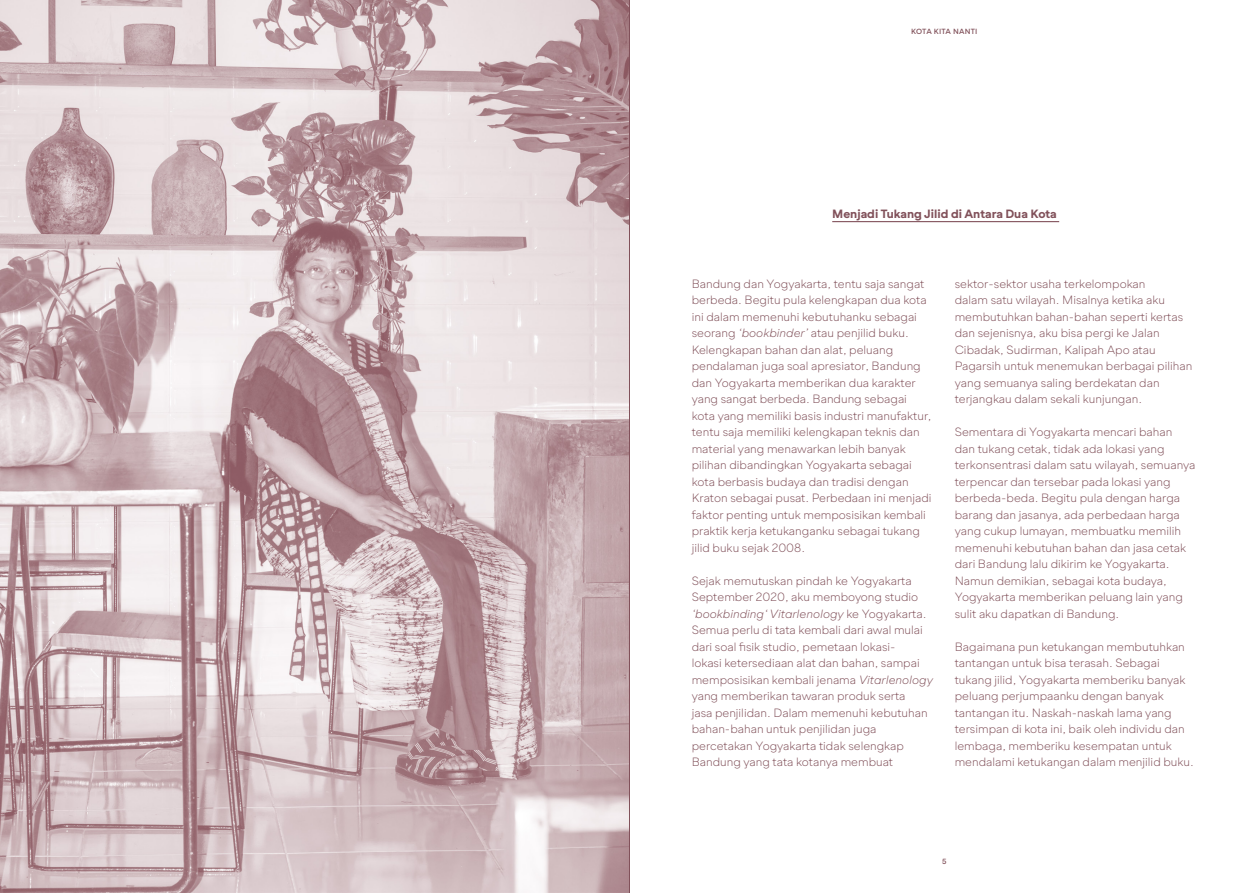
<style>
.page{position:relative;width:1259px;height:893px;background:#fff}
.page>*{position:absolute;margin:0;border:0;box-sizing:border-box;transform-origin:0 0}
.BODY_TEXT{font:300 12px/16.5px "Gramatika";color:#81515a}
.BODY_TITLE{font:700 12px "Gramatika";color:#81515a}
.t1{font:500 7.5px "Gramatika";letter-spacing:.03em;color:#81515a}
.s1{font-style:italic}
</style>
<div class="page">
<hr style="left:832px;top:221px;width:227px;height:1px;background:#81515a">
<img style="left:0;top:0;width:629px;height:893px">
<p class="t1" style="left:911px;top:26px;width:68px">KOTA KITA NANTI</p>
<p class="BODY_TITLE" style="left:832px;top:205px;width:226px">Menjadi Tukang Jilid di Antara Dua Kota</p>
<p class="BODY_TEXT" style="left:691px;top:275px;width:241px">Bandung dan Yogyakarta, tentu saja sangat berbeda. Begitu pula kelengkapan dua kota ini dalam memenuhi kebutuhanku sebagai seorang <span class="s1">‘bookbinder’</span> atau penjilid buku.<br>Kelengkapan bahan dan alat, peluang pendalaman juga soal apresiator, Bandung dan Yogyakarta memberikan dua karakter yang sangat berbeda. Bandung sebagai kota yang memiliki basis industri manufaktur, tentu saja memiliki kelengkapan teknis dan material yang menawarkan lebih banyak pilihan dibandingkan Yogyakarta sebagai kota berbasis budaya dan tradisi dengan Kraton sebagai pusat. Perbedaan ini menjadi faktor penting untuk memposisikan kembali praktik kerja ketukanganku sebagai tukang jilid buku sejak 2008.</p>
<p class="BODY_TEXT" style="left:691px;top:572px;width:243px">Sejak memutuskan pindah ke Yogyakarta September 2020, aku memboyong studio <span class="s1">‘bookbinding‘ Vitarlenology</span> ke Yogyakarta.<br>Semua perlu di tata kembali dari awal mulai dari soal fisik studio, pemetaan lokasi-<br>lokasi ketersediaan alat dan bahan, sampai memposisikan kembali jenama <span class="s1">Vitarlenology </span>yang memberikan tawaran produk serta<br>jasa penjilidan. Dalam memenuhi kebutuhan bahan-bahan untuk penjilidan juga percetakan Yogyakarta tidak selengkap Bandung yang tata kotanya membuat</p>
<p class="BODY_TEXT" style="left:954px;top:275px;width:239px">sektor-sektor usaha terkelompokan<br>dalam satu wilayah. Misalnya ketika aku membutuhkan bahan-bahan seperti kertas dan sejenisnya, aku bisa pergi ke Jalan Cibadak, Sudirman, Kalipah Apo atau Pagarsih untuk menemukan berbagai pilihan yang semuanya saling berdekatan dan terjangkau dalam sekali kunjungan.</p>
<p class="BODY_TEXT" style="left:954px;top:424px;width:242px">Sementara di Yogyakarta mencari bahan dan tukang cetak, tidak ada lokasi yang terkonsentrasi dalam satu wilayah, semuanya terpencar dan tersebar pada lokasi yang berbeda-beda. Begitu pula dengan harga barang dan jasanya, ada perbedaan harga yang cukup lumayan, membuatku memilih memenuhi kebutuhan bahan dan jasa cetak dari Bandung lalu dikirim ke Yogyakarta.<br>Namun demikian, sebagai kota budaya, Yogyakarta memberikan peluang lain yang sulit aku dapatkan di Bandung.</p>
<p class="BODY_TEXT" style="left:954px;top:638px;width:232px">Bagaimana pun ketukangan membutuhkan tantangan untuk bisa terasah. Sebagai tukang jilid, Yogyakarta memberiku banyak peluang perjumpaanku dengan banyak tantangan itu. Naskah-naskah lama yang tersimpan di kota ini, baik oleh individu dan lembaga, memberiku kesempatan untuk</p>
<p class="BODY_TEXT" style="left:954px;top:754px;width:241px">mendalami ketukangan dalam menjilid buku.</p>
<p class="t1" style="left:942px;top:856px;width:6px">5</p>
</div>
